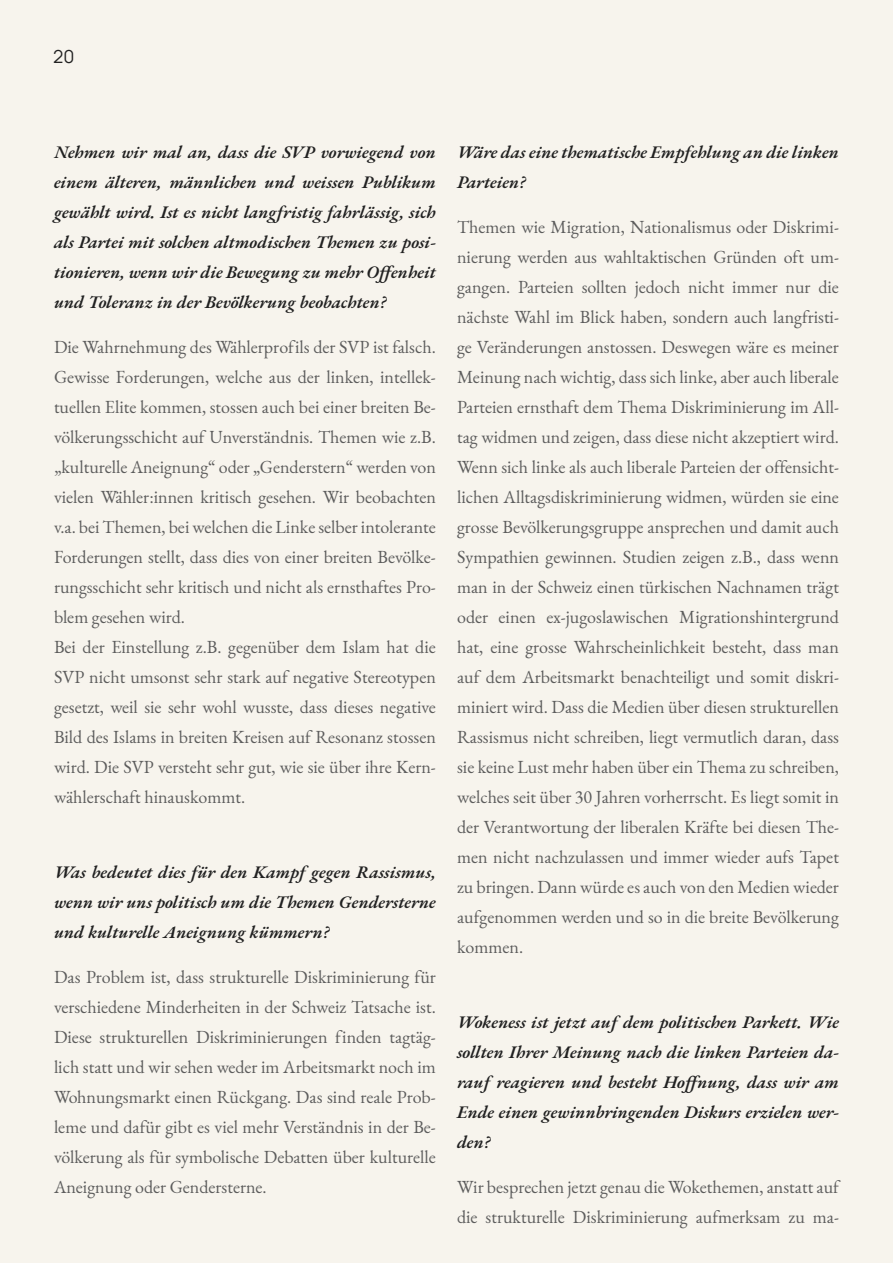
<style>
.page{position:relative;width:893px;height:1263px;background:#f7f4ed}
.page>*{position:absolute;margin:0;border:0;box-sizing:border-box;transform-origin:0 0}
.t1{font:18px/30px "EB Garamond";color:#5c5c5c}
.t2{font:italic 600 18px/30px "EB Garamond";color:#212121;text-align:justify}
.t3{font:200 18px "Manrope";color:#212121}
</style>
<div class="page">
<p class="t3" style="left:53px;top:44px;width:23px">20</p>
<p class="t2" style="left:54px;top:137px;width:383px">Nehmen wir mal an, dass die SVP vorwiegend von einem älteren, männlichen und weissen Publikum gewählt wird. Ist es nicht langfristig fahrlässig, sich als Partei mit solchen altmodischen Themen zu posi&shy;tionieren, wenn wir die Bewegung zu mehr Offenheit und Toleranz in der Bevölkerung beobachten?</p>
<p class="t2" style="left:457px;top:137px;width:383px">Wäre das eine thematische Empfehlung an die linken<br>Parteien?</p>
<p class="t1" style="left:457px;top:212px;width:383px;text-align:justify">Themen wie Migration, Nationalismus oder Diskrimi&shy;nierung werden aus wahltaktischen Gründen oft um&shy;gangen. Parteien sollten jedoch nicht immer nur die nächste Wahl im Blick haben, sondern auch langfristi&shy;ge Veränderungen anstossen. Deswegen wäre es meiner Meinung nach wichtig, dass sich linke, aber auch liberale Parteien ernsthaft dem Thema Diskriminierung im All&shy;tag widmen und zeigen, dass diese nicht akzeptiert wird.<br>Wenn sich linke als auch liberale Parteien der offensicht&shy;lichen Alltagsdiskriminierung widmen, würden sie eine grosse Bevölkerungsgruppe ansprechen und damit auch Sympathien gewinnen. Studien zeigen z.B., dass wenn man in der Schweiz einen türkischen Nachnamen trägt oder einen ex-jugoslawischen Migrationshintergrund hat, eine grosse Wahrscheinlichkeit besteht, dass man auf dem Arbeitsmarkt benachteiligt und somit diskri&shy;miniert wird. Dass die Medien über diesen strukturellen Rassismus nicht schreiben, liegt vermutlich daran, dass sie keine Lust mehr haben über ein Thema zu schreiben, welches seit über 30 Jahren vorherrscht. Es liegt somit in der Verantwortung der liberalen Kräfte bei diesen The&shy;men nicht nachzulassen und immer wieder aufs Tapet zu bringen. Dann würde es auch von den Medien wieder aufgenommen werden und so in die breite Bevölkerung kommen.</p>
<p class="t1" style="left:54px;top:332px;width:383px">Die Wahrnehmung des Wählerprofils der SVP ist falsch.<br>Gewisse Forderungen, welche aus der linken, intellek&shy;tuellen Elite kommen, stossen auch bei einer breiten Be&shy;völkerungsschicht auf Unverständnis. Themen wie z.B. „kulturelle Aneignung“ oder „Genderstern“ werden von vielen Wähler:innen kritisch gesehen. Wir beobachten v.a. bei Themen, bei welchen die Linke selber intolerante Forderungen stellt, dass dies von einer breiten Bevölke&shy;rungsschicht sehr kritisch und nicht als ernsthaftes Pro&shy;blem gesehen wird.<br>Bei der Einstellung z.B. gegenüber dem Islam hat die SVP nicht umsonst sehr stark auf negative Stereotypen gesetzt, weil sie sehr wohl wusste, dass dieses negative Bild des Islams in breiten Kreisen auf Resonanz stossen wird. Die SVP versteht sehr gut, wie sie über ihre Kern&shy;wählerschaft hinauskommt.</p>
<p class="t2" style="left:54px;top:857px;width:383px">Was bedeutet dies für den Kampf gegen Rassismus, wenn wir uns politisch um die Themen Gendersterne und kulturelle Aneignung kümmern?</p>
<p class="t1" style="left:54px;top:962px;width:383px;text-align:justify">Das Problem ist, dass strukturelle Diskriminierung für verschiedene Minderheiten in der Schweiz Tatsache ist.<br>Diese strukturellen Diskriminierungen finden tagtäg&shy;lich statt und wir sehen weder im Arbeitsmarkt noch im Wohnungsmarkt einen Rückgang. Das sind reale Prob&shy;leme und dafür gibt es viel mehr Verständnis in der Be&shy;völkerung als für symbolische Debatten über kulturelle Aneignung oder Gendersterne.</p>
<p class="t2" style="left:457px;top:1007px;width:383px">Wokeness ist jetzt auf dem politischen Parkett. Wie sollten Ihrer Meinung nach die linken Parteien da&shy;rauf reagieren und besteht Hoffnung, dass wir am Ende einen gewinnbringenden Diskurs erzielen wer&shy;den?</p>
<p class="t1" style="left:457px;top:1172px;width:383px">Wir besprechen jetzt genau die Wokethemen, anstatt auf die strukturelle Diskriminierung aufmerksam zu ma-</p>
</div>
